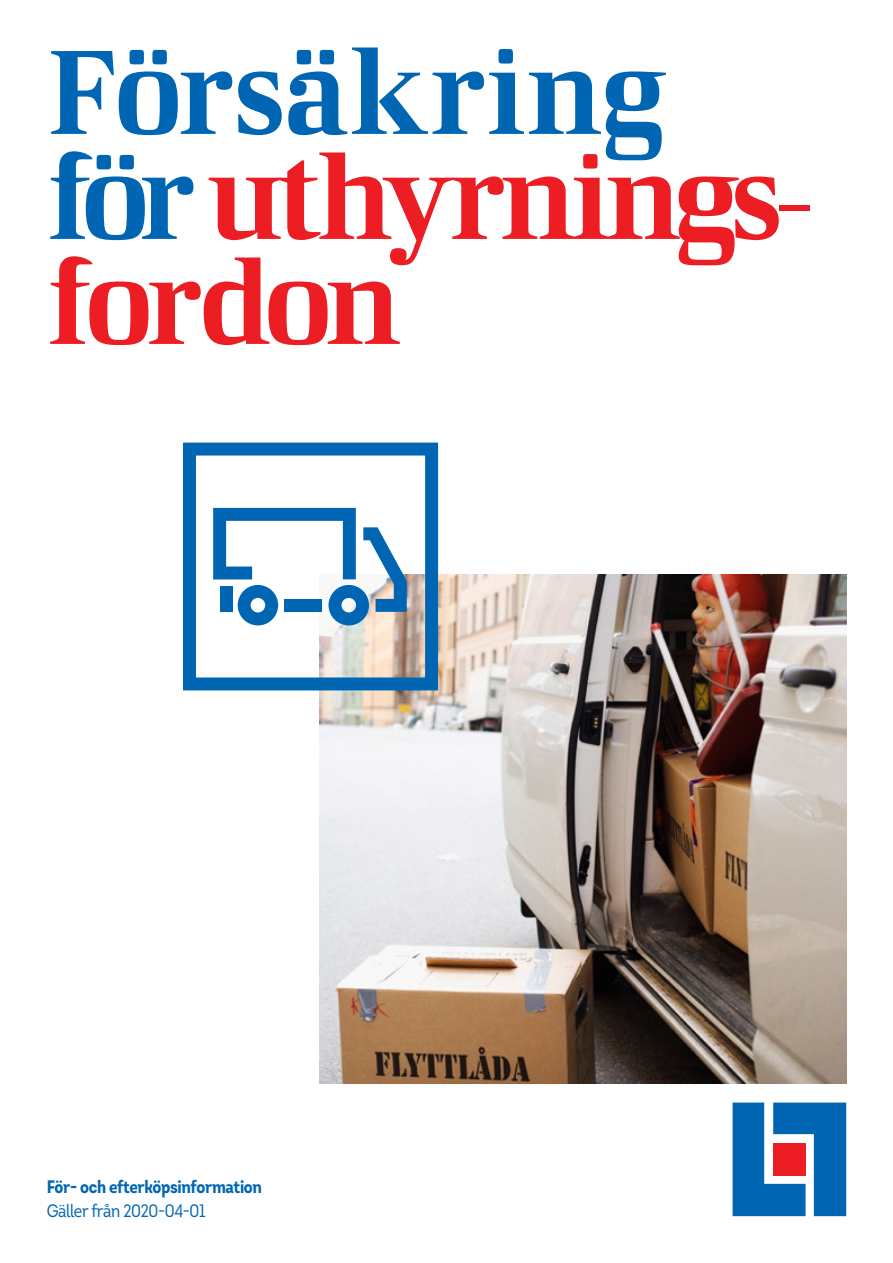
<style>
.page{position:relative;width:893px;height:1263px;background:#fff}
.page>*{position:absolute;margin:0;border:0;box-sizing:border-box;transform-origin:0 0}
.t1{font:120px/105px "LF Rubrik 2";letter-spacing:-.04em;color:#ed1d24}
.t2{font:700 18px "Intro Cond";letter-spacing:-.02em;color:#0066b3}
.t3{font:18px "Intro Cond";letter-spacing:-.02em;color:#0066b3}
.s1{color:#0066b3}
</style>
<div class="page">
<img style="left:319px;top:574px;width:527px;height:510px">
<svg style="left:733px;top:1102px;width:113px;height:114px;background:#3b77b2"></svg>
<svg style="left:183px;top:443px;width:255px;height:247px"></svg>
<p class="t1" style="left:47px;top:37px;width:769px"><span class="s1">Försäkring för</span> uthyrnings&shy;fordon</p>
<p class="t2" style="left:47px;top:1175px;width:217px">För- och efterköpsinformation</p>
<p class="t3" style="left:47px;top:1200px;width:160px">Gäller från 2020-04-01</p>
</div>
